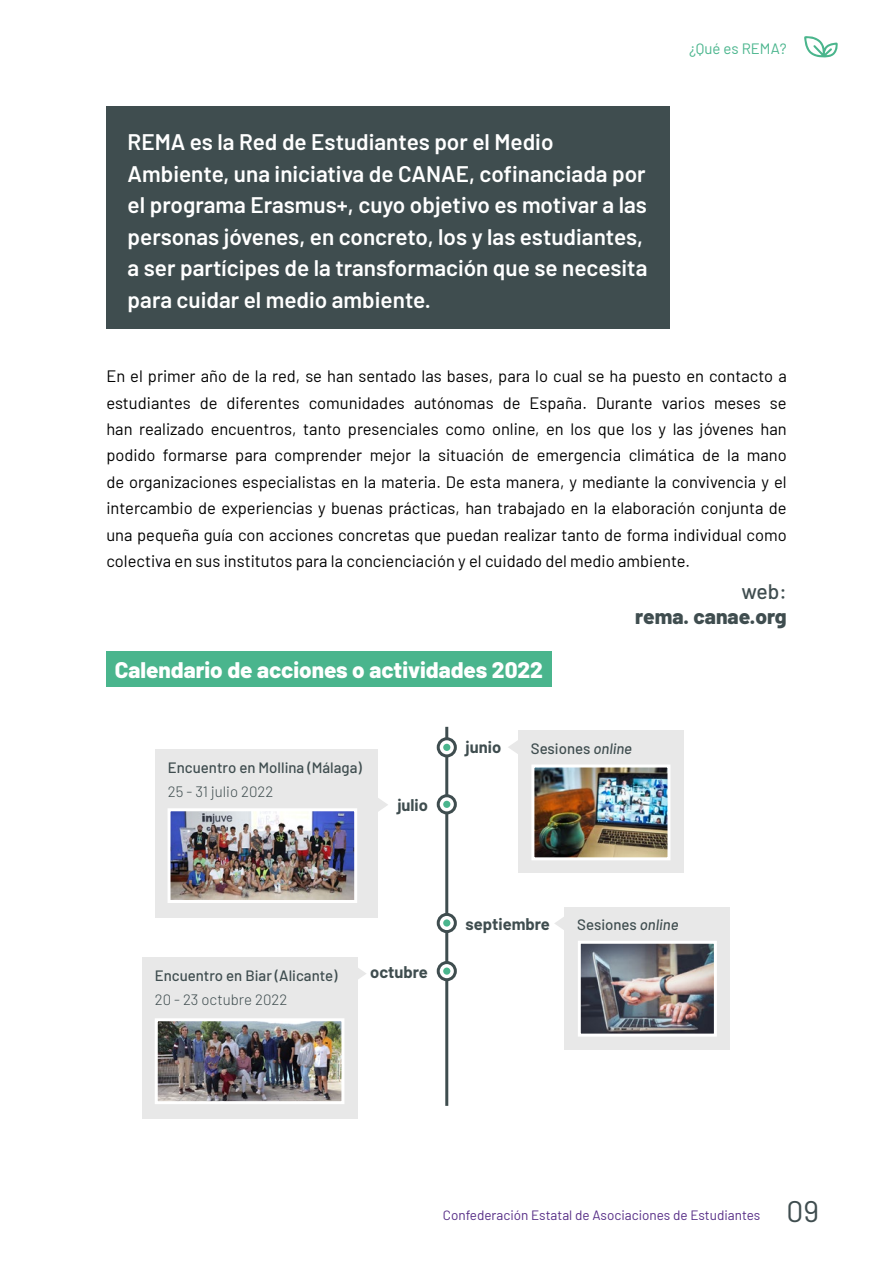
<style>
.page{position:relative;width:893px;height:1263px;background:#fff}
.page>*{position:absolute;margin:0;border:0;box-sizing:border-box;transform-origin:0 0}
.t1{font:30px "Barlow";color:#3f4d4f}
.Texto_grande{font:600 22.5px/31.5px "Barlow";color:#fff}
.Texto{font:800 22.5px "Barlow";color:#fff}
.t2{font:800 21px "Barlow";color:#3f4d4f}
.t3{font:500 21px "Barlow";color:#3f4d4f}
.Texto-2{font:16.5px/26.4px "Barlow";color:#000;text-align:justify}
.Texto-3{font:700 16.5px "Barlow";color:#3f4d4f}
.Texto-4{font:500 15px "Barlow";color:#3f4d4f}
.Texto-5{font:300 15px "Barlow";color:#3f4d4f}
.t4{font:15px "Barlow";color:#4ab58d}
.t5{font:13.5px "Barlow";color:#572e87}
.s1{font-style:italic}
</style>
<div class="page">
<div style="left:106px;top:106px;width:564px;height:223px;background:#3f4d4f"></div>
<div style="left:106px;top:651px;width:446px;height:36px;background:#4ab58d"></div>
<hr style="left:445px;top:727px;width:3px;height:379px;background:#3f4d4f">
<svg style="left:438px;top:739px;width:17px;height:17px"></svg>
<div style="left:437px;top:737px;width:20px;height:20px;border:3px solid #3f4d4f;border-radius:50%"></div>
<svg style="left:438px;top:796px;width:17px;height:17px"></svg>
<div style="left:437px;top:794px;width:20px;height:20px;border:3px solid #3f4d4f;border-radius:50%"></div>
<svg style="left:438px;top:914px;width:17px;height:17px"></svg>
<div style="left:437px;top:913px;width:20px;height:20px;border:3px solid #3f4d4f;border-radius:50%"></div>
<svg style="left:438px;top:962px;width:17px;height:18px"></svg>
<div style="left:437px;top:961px;width:20px;height:20px;border:3px solid #3f4d4f;border-radius:50%"></div>
<div style="left:518px;top:731px;width:166px;height:142px;background:#e8e8e8"></div>
<div style="left:565px;top:907px;width:165px;height:142px;background:#e8e8e8"></div>
<div style="left:155px;top:749px;width:223px;height:169px;background:#e8e8e8"></div>
<div style="left:142px;top:957px;width:215px;height:161px;background:#e8e8e8"></div>
<svg style="left:508px;top:740px;width:10px;height:14px"></svg>
<svg style="left:554px;top:916px;width:11px;height:15px"></svg>
<svg style="left:378px;top:798px;width:10px;height:14px"></svg>
<svg style="left:357px;top:966px;width:9px;height:15px"></svg>
<div style="left:443px;top:744px;width:7px;height:7px;background:#4ab58d;border-radius:50%"></div>
<div style="left:443px;top:801px;width:7px;height:7px;background:#4ab58d;border-radius:50%"></div>
<div style="left:443px;top:919px;width:7px;height:7px;background:#4ab58d;border-radius:50%"></div>
<div style="left:443px;top:967px;width:7px;height:8px;background:#4ab58d;border-radius:50%"></div>
<img style="left:535px;top:768px;width:131px;height:88px">
<div style="left:531px;top:764px;width:139px;height:96px;border:3px solid #fff"></div>
<img style="left:582px;top:945px;width:131px;height:87px">
<div style="left:578px;top:941px;width:139px;height:95px;border:3px solid #fff"></div>
<img style="left:159px;top:1022px;width:181px;height:78px">
<div style="left:155px;top:1018px;width:189px;height:86px;border:3px solid #fff"></div>
<img style="left:172px;top:812px;width:181px;height:87px">
<div style="left:168px;top:808px;width:189px;height:95px;border:3px solid #fff"></div>
<svg style="left:804px;top:36px;width:34px;height:22px"></svg>
<p class="Texto_grande" style="left:128px;top:124px;width:521px">REMA es la Red de Estudiantes por el Medio Ambiente, una iniciativa de CANAE, cofinanciada por el programa Erasmus+, cuyo objetivo es motivar a las personas jóvenes, en concreto, los y las estudiantes, a ser partícipes de la transformación que se necesita para cuidar el medio ambiente.</p>
<p class="t4" style="left:689px;top:38px;width:99px">¿Qué es REMA?</p>
<p class="Texto-2" style="left:106px;top:362px;width:682px">En el primer año de la red, se han sentado las bases, para lo cual se ha puesto en contacto a estudiantes de diferentes comunidades autónomas de España. Durante varios meses se han realizado encuentros, tanto presenciales como online, en los que los y las jóvenes han podido formarse para comprender mejor la situación de emergencia climática de la mano de organizaciones especialistas en la materia. De esta manera, y mediante la convivencia y el intercambio de experiencias y buenas prácticas, han trabajado en la elaboración conjunta de una pequeña guía con acciones concretas que puedan realizar tanto de forma individual como colectiva en sus institutos para la concienciación y el cuidado del medio ambiente.</p>
<p class="t3" style="left:741px;top:576px;width:47px">web:</p>
<p class="t2" style="left:635px;top:601px;width:153px">rema. canae.org</p>
<p class="Texto" style="left:115px;top:653px;width:430px">Calendario de acciones o actividades 2022</p>
<p class="Texto-4" style="left:168px;top:757px;width:195px">Encuentro en Mollina (Málaga)</p>
<p class="Texto-5" style="left:168px;top:781px;width:107px">25 - 31 julio 2022</p>
<p class="Texto-3" style="left:397px;top:793px;width:32px">julio</p>
<p class="Texto-3" style="left:466px;top:734px;width:37px">junio</p>
<p class="Texto-4" style="left:531px;top:738px;width:103px">Sesiones <span class="s1">online</span></p>
<p class="Texto-4" style="left:155px;top:964px;width:184px">Encuentro en Biar (Alicante)</p>
<p class="Texto-5" style="left:155px;top:988px;width:134px">20 - 23 octubre 2022</p>
<p class="Texto-3" style="left:370px;top:959px;width:59px">octubre</p>
<p class="Texto-3" style="left:466px;top:911px;width:86px">septiembre</p>
<p class="Texto-4" style="left:577px;top:914px;width:103px">Sesiones <span class="s1">online</span></p>
<p class="t5" style="left:443px;top:1205px;width:319px">Confederación Estatal de Asociaciones de Estudiantes</p>
<h1 class="t1" style="left:787px;top:1189px;width:34px">09</h1>
</div>
